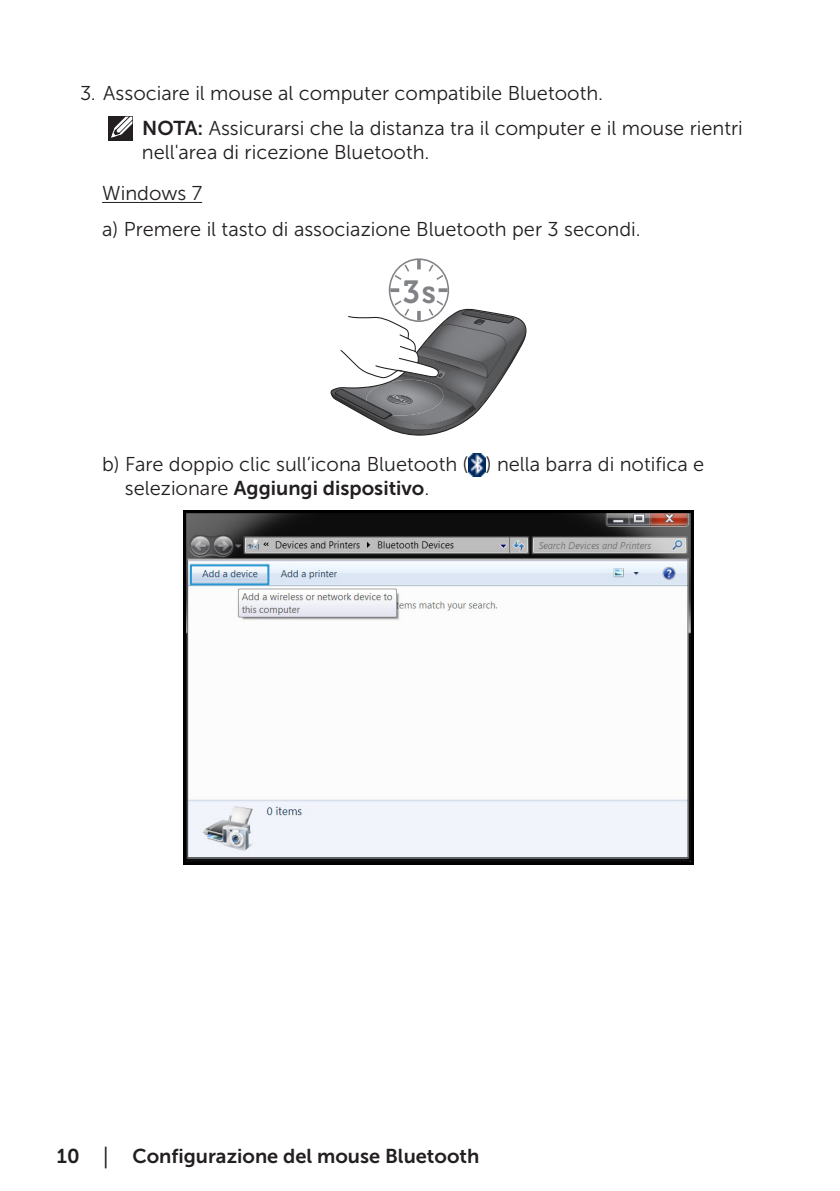
<style>
.page{position:relative;width:840px;height:1191px;background:#fff}
.page>*{position:absolute;margin:0;border:0;box-sizing:border-box;transform-origin:0 0}
.t1{font:32px "Museo 700";color:#808285;scale:.95 1}
.Paragraph{font:20px/24px "Museo Sans For Dell 300";color:#231f20}
.t2{font:20px "Museo Sans For Dell 700";color:#231f20}
.s1{font-family:"Museo Sans For Dell 700"}
.s2{font-family:"Times New Roman";font-size:18px}
</style>
<div class="page">
<hr style="left:102px;top:202px;width:100px;height:1px;background:#231f20">
<div style="left:108px;top:117px;width:24px;height:24px;background:#231f20"></div>
<svg style="left:111px;top:117px;width:21px;height:21px"></svg>
<svg style="left:330px;top:258px;width:197px;height:178px"></svg>
<img style="left:468px;top:453px;width:17px;height:23px">
<img style="left:183px;top:511px;width:510px;height:354px">
<div style="left:190px;top:564px;width:79px;height:21px;border:2px solid #2897d3"></div>
<p class="Paragraph" style="left:80px;top:81px;width:524px">3. Associare il mouse al computer compatibile Bluetooth.</p>
<p class="Paragraph" style="left:142px;top:117px;width:602px"><span class="s1">NOTA:</span> Assicurarsi che la distanza tra il computer e il mouse rientri nell'area di ricezione Bluetooth.</p>
<p class="Paragraph" style="left:102px;top:182px;width:101px">Windows 7</p>
<p class="Paragraph" style="left:102px;top:217px;width:540px">a) Premere il tasto di associazione Bluetooth per 3 secondi.</p>
<p class="t1" style="left:402px;top:274px;width:36px">3s</p>
<p class="Paragraph" style="left:125px;top:452px;width:580px;text-indent:-23px">b) Fare doppio clic sull’icona Bluetooth ( ) nella barra di notifica e selezionare <span class="s1">Aggiungi dispositivo</span>.</p>
<p class="t2" style="left:57px;top:1144px;width:424px">10 <span class="s2">│</span> Configurazione del mouse Bluetooth</p>
</div>
